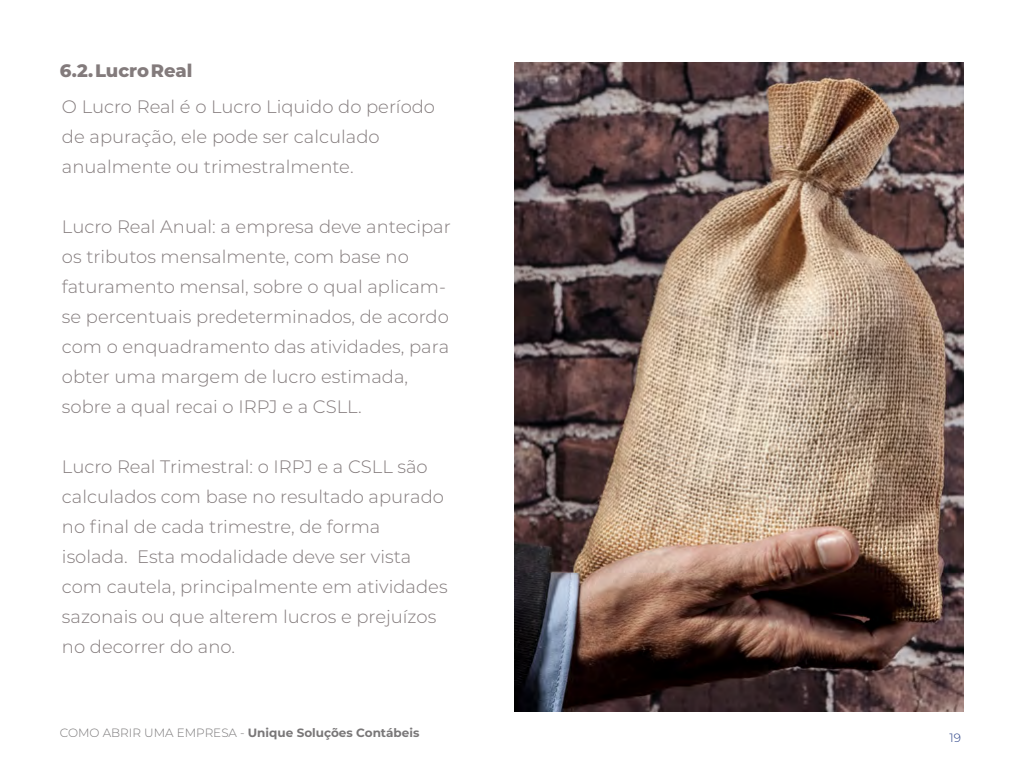
<style>
.page{position:relative;width:1024px;height:768px;background:#fff}
.page>*{position:absolute;margin:0;border:0;box-sizing:border-box;transform-origin:0 0}
.t1{font:300 18px/30px "Montserrat";color:#837b7c}
.t2{font:800 18px "Montserrat";color:#837b7c}
.t3{font:700 12px "Montserrat";color:#797778}
.t4{font:300 12px "Montserrat";color:#243c84}
.s1{font-weight:300}
</style>
<div class="page">
<img style="left:514px;top:62px;width:449px;height:650px">
<p class="t2" style="left:60px;top:58px;width:134px">6.2. Lucro Real</p>
<p class="t1" style="left:62px;top:91px;width:375px">O Lucro Real é o Lucro Liquido do período de apuração, ele pode ser calculado anualmente ou trimestralmente.</p>
<p class="t1" style="left:62px;top:211px;width:390px">Lucro Real Anual: a empresa deve antecipar os tributos mensalmente, com base no faturamento mensal, sobre o qual aplicam&shy;se percentuais predeterminados, de acordo com o enquadramento das atividades, para obter uma margem de lucro estimada, sobre a qual recai o IRPJ e a CSLL.</p>
<p class="t1" style="left:62px;top:451px;width:387px">Lucro Real Trimestral: o IRPJ e a CSLL são calculados com base no resultado apurado no final de cada trimestre, de forma isolada. Esta modalidade deve ser vista com cautela, principalmente em atividades sazonais ou que alterem lucros e prejuízos no decorrer do ano.</p>
<p class="t3" style="left:60px;top:724px;width:361px"><span class="s1">COMO ABRIR UMA EMPRESA -</span> Unique Soluções Contábeis</p>
<p class="t4" style="left:950px;top:730px;width:13px">19</p>
</div>
